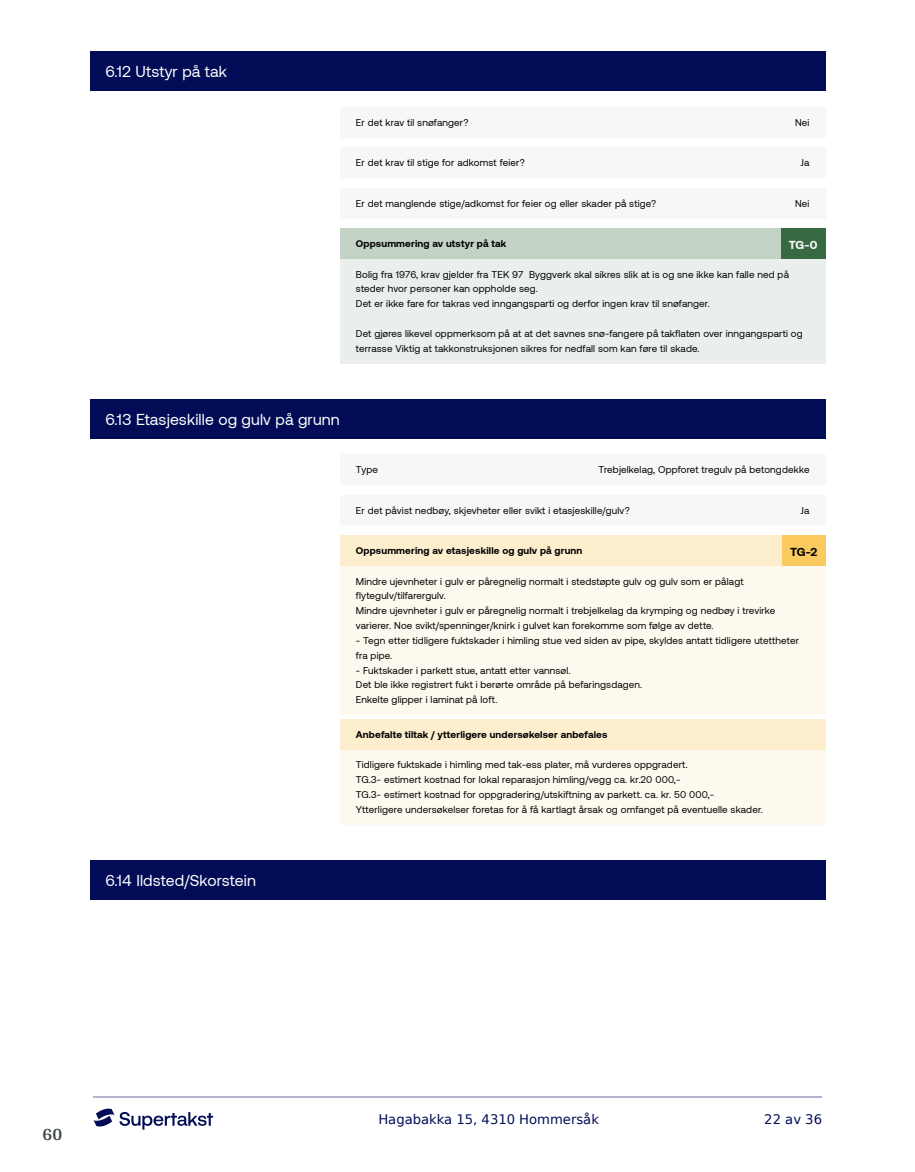
<style>
.page{position:relative;width:915px;height:1172px;background:#fff}
.page>*{position:absolute;margin:0;border:0;box-sizing:border-box;transform-origin:0 0}
.t1{font:700 18px "Arya";color:#414749}
.t2{font:15.75px "Aeonik";letter-spacing:.01em;color:#fff}
.t3{font:13.2px "DejaVu Sans";color:#020c56}
.t4{font:700 11.85px "Aeonik";color:#fff}
.t5{font:700 11.85px "Aeonik";color:#000}
.t6{font:9.9px/14.9px "Aeonik";letter-spacing:.015em;color:#000}
.t7{font:700 9.9px "Aeonik";letter-spacing:.015em;color:#000}
</style>
<div class="page">
<hr style="left:93px;top:1097px;width:728px;height:1px;background:#b2b5cb">
<svg style="left:94px;top:1108px;width:119px;height:21px"></svg>
<div style="left:89px;top:52px;width:736px;height:39px;background:#020c56"></div>
<div style="left:89px;top:399px;width:736px;height:40px;background:#020c56"></div>
<div style="left:89px;top:860px;width:736px;height:39px;background:#020c56"></div>
<div style="left:340px;top:259px;width:485px;height:105px;background:#eaefeb"></div>
<div style="left:340px;top:566px;width:485px;height:149px;background:#fef9ee"></div>
<div style="left:340px;top:749px;width:485px;height:75px;background:#fef9ee"></div>
<div style="left:340px;top:107px;width:485px;height:30px;background:#f5f7f8"></div>
<div style="left:340px;top:147px;width:485px;height:31px;background:#f5f7f8"></div>
<div style="left:340px;top:188px;width:485px;height:30px;background:#f5f7f8"></div>
<div style="left:340px;top:228px;width:485px;height:31px;background:#c2d2c5"></div>
<div style="left:780px;top:228px;width:45px;height:31px;background:#376a41"></div>
<div style="left:340px;top:454px;width:485px;height:31px;background:#f5f7f8"></div>
<div style="left:340px;top:495px;width:485px;height:30px;background:#f5f7f8"></div>
<div style="left:340px;top:535px;width:485px;height:31px;background:#fdeece"></div>
<div style="left:781px;top:535px;width:44px;height:31px;background:#faca5f"></div>
<div style="left:340px;top:719px;width:485px;height:30px;background:#fdeece"></div>
<h2 class="t2" style="left:105px;top:63px;width:123px">6.12 Utstyr på tak</h2>
<p class="t6" style="left:356px;top:115px;width:114px">Er det krav til snøfanger?</p>
<p class="t6" style="left:794px;top:115px;width:16px">Nei</p>
<p class="t6" style="left:356px;top:155px;width:170px">Er det krav til stige for adkomst feier?</p>
<p class="t6" style="left:800px;top:155px;width:10px">Ja</p>
<p class="t6" style="left:356px;top:196px;width:302px">Er det manglende stige/adkomst for feier og eller skader på stige?</p>
<p class="t6" style="left:794px;top:196px;width:16px">Nei</p>
<p class="t7" style="left:356px;top:238px;width:152px">Oppsummering av utstyr på tak</p>
<p class="t4" style="left:788px;top:238px;width:30px">TG-0</p>
<p class="t6" style="left:356px;top:267px;width:434px">Bolig fra 1976, krav gjelder fra TEK 97 Byggverk skal sikres slik at is og sne ikke kan falle ned på steder hvor personer kan oppholde seg.<br>Det er ikke fare for takras ved inngangsparti og derfor ingen krav til snøfanger.</p>
<p class="t6" style="left:356px;top:326px;width:448px">Det gjøres likevel oppmerksom på at at det savnes snø-fangere på takflaten over inngangsparti og terrasse Viktig at takkonstruksjonen sikres for nedfall som kan føre til skade.</p>
<h2 class="t2" style="left:105px;top:411px;width:236px">6.13 Etasjeskille og gulv på grunn</h2>
<p class="t6" style="left:356px;top:462px;width:24px">Type</p>
<p class="t6" style="left:598px;top:462px;width:212px">Trebjelkelag, Oppforet tregulv på betongdekke</p>
<p class="t6" style="left:356px;top:503px;width:275px">Er det påvist nedbøy, skjevheter eller svikt i etasjeskille/gulv?</p>
<p class="t6" style="left:800px;top:503px;width:10px">Ja</p>
<p class="t7" style="left:356px;top:545px;width:228px">Oppsummering av etasjeskille og gulv på grunn</p>
<p class="t5" style="left:789px;top:545px;width:29px">TG-2</p>
<p class="t6" style="left:356px;top:574px;width:421px">Mindre ujevnheter i gulv er påregnelig normalt i stedstøpte gulv og gulv som er pålagt flytegulv/tilfarergulv.<br>Mindre ujevnheter i gulv er påregnelig normalt i trebjelkelag da krymping og nedbøy i trevirke varierer. Noe svikt/spenninger/knirk i gulvet kan forekomme som følge av dette.</p>
<p class="t6" style="left:356px;top:633px;width:444px">- Tegn etter tidligere fuktskader i himling stue ved siden av pipe, skyldes antatt tidligere utettheter fra pipe.</p>
<p class="t6" style="left:356px;top:663px;width:288px">- Fuktskader i parkett stue, antatt etter vannsøl.<br>Det ble ikke registrert fukt i berørte område på befaringsdagen.<br>Enkelte glipper i laminat på loft.</p>
<p class="t7" style="left:356px;top:728px;width:253px">Anbefalte tiltak / ytterligere undersøkelser anbefales</p>
<p class="t6" style="left:356px;top:757px;width:408px">Tidligere fuktskade i himling med tak-ess plater, må vurderes oppgradert.<br>TG.3- estimert kostnad for lokal reparasjon himling/vegg ca. kr.20 000,-<br>TG.3- estimert kostnad for oppgradering/utskiftning av parkett. ca. kr. 50 000,- Ytterligere undersøkelser foretas for å få kartlagt årsak og omfanget på eventuelle skader.</p>
<h2 class="t2" style="left:105px;top:871px;width:152px">6.14 Ildsted/Skorstein</h2>
<h1 class="t1" style="left:43px;top:1123px;width:21px">60</h1>
<h3 class="t3" style="left:378px;top:1108px;width:222px">Hagabakka 15, 4310 Hommersåk</h3>
<h3 class="t3" style="left:764px;top:1108px;width:59px">22 av 36</h3>
</div>
